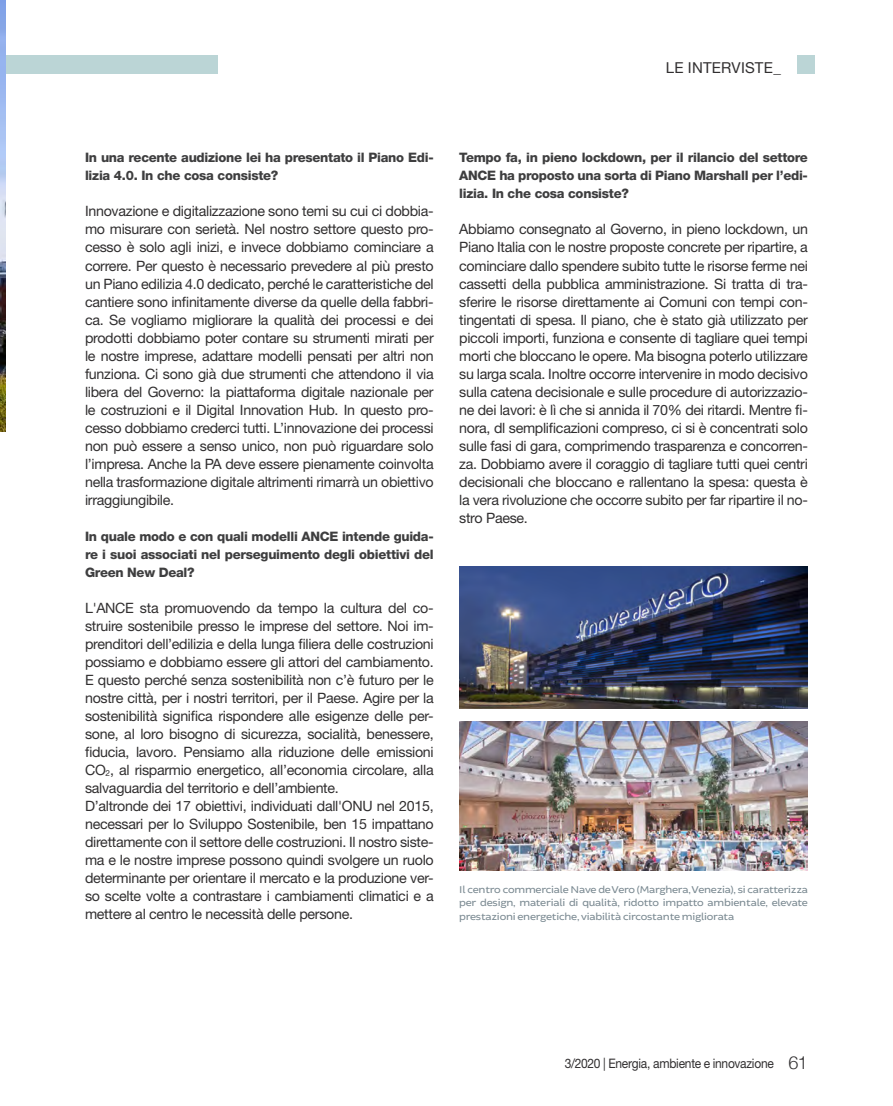
<style>
.page{position:relative;width:893px;height:1106px;background:#fff}
.page>*{position:absolute;margin:0;border:0;box-sizing:border-box;transform-origin:0 0}
.t1{font:15px "Helvetica Neue";letter-spacing:.015em;color:#312f30}
.t2{font:14.25px/18px "Helvetica Neue LT Std";letter-spacing:-.02em;color:#312f30;text-align:justify}
.t3{font:800 13.05px/18px "Helvetica Neue LT Std";letter-spacing:-.02em;color:#3e3e3f;text-align:justify}
.t4{font:13.05px "Helvetica Neue LT Std";letter-spacing:-.02em;color:#312f30;scale:.92 1}
.t5{font:10.5px/13.5px "Brocha";letter-spacing:-.02em;color:#7b8a92;text-align:justify;scale:1.05 1}
.s1{font-family:"Helvetica Neue";font-weight:300;font-size:18px}
</style>
<div class="page">
<div style="left:797px;top:55px;width:17px;height:19px;background:#bbd5d6"></div>
<div style="left:0;top:55px;width:218px;height:19px;background:#bbd5d6"></div>
<img style="left:0;top:0;width:6px;height:431px">
<img style="left:459px;top:567px;width:349px;height:141px">
<img style="left:459px;top:721px;width:349px;height:149px">
<p class="t1" style="left:666px;top:56px;width:117px">LE INTERVISTE_</p>
<p class="t3" style="left:85px;top:149px;width:350px">In una recente audizione lei ha presentato il Piano Edi&shy;lizia 4.0. In che cosa consiste?</p>
<p class="t2" style="left:85px;top:202px;width:350px">Innovazione e digitalizzazione sono temi su cui ci dobbia&shy;mo misurare con serietà. Nel nostro settore questo pro&shy;cesso è solo agli inizi, e invece dobbiamo cominciare a correre. Per questo è necessario prevedere al più presto un Piano edilizia 4.0 dedicato, perché le caratteristiche del cantiere sono infinitamente diverse da quelle della fabbri&shy;ca. Se vogliamo migliorare la qualità dei processi e dei prodotti dobbiamo poter contare su strumenti mirati per le nostre imprese, adattare modelli pensati per altri non funziona. Ci sono già due strumenti che attendono il via libera del Governo: la piattaforma digitale nazionale per le costruzioni e il Digital Innovation Hub. In questo pro&shy;cesso dobbiamo crederci tutti. L’innovazione dei processi non può essere a senso unico, non può riguardare solo l’impresa. Anche la PA deve essere pienamente coinvolta nella trasformazione digitale altrimenti rimarrà un obiettivo irraggiungibile.</p>
<p class="t3" style="left:85px;top:527px;width:350px">In quale modo e con quali modelli ANCE intende guida&shy;re i suoi associati nel perseguimento degli obiettivi del Green New Deal?</p>
<p class="t2" style="left:85px;top:598px;width:350px;text-align:left">L'ANCE sta promuovendo da tempo la cultura del co&shy;struire sostenibile presso le imprese del settore. Noi im&shy;prenditori dell’edilizia e della lunga filiera delle costruzioni possiamo e dobbiamo essere gli attori del cambiamento.<br>E questo perché senza sostenibilità non c’è futuro per le nostre città, per i nostri territori, per il Paese. Agire per la sostenibilità significa rispondere alle esigenze delle per&shy;sone, al loro bisogno di sicurezza, socialità, benessere, fiducia, lavoro. Pensiamo alla riduzione delle emissioni CO<sub>2</sub>, al risparmio energetico, all’economia circolare, alla salvaguardia del territorio e dell’ambiente.<br>D’altronde dei 17 obiettivi, individuati dall'ONU nel 2015, necessari per lo Sviluppo Sostenibile, ben 15 impattano direttamente con il settore delle costruzioni. Il nostro siste&shy;ma e le nostre imprese possono quindi svolgere un ruolo determinante per orientare il mercato e la produzione ver&shy;so scelte volte a contrastare i cambiamenti climatici e a mettere al centro le necessità delle persone.</p>
<p class="t3" style="left:459px;top:149px;width:350px">Tempo fa, in pieno lockdown, per il rilancio del settore ANCE ha proposto una sorta di Piano Marshall per l’edi&shy;lizia. In che cosa consiste?</p>
<p class="t2" style="left:459px;top:220px;width:350px">Abbiamo consegnato al Governo, in pieno lockdown, un Piano Italia con le nostre proposte concrete per ripartire, a cominciare dallo spendere subito tutte le risorse ferme nei cassetti della pubblica amministrazione. Si tratta di tra&shy;sferire le risorse direttamente ai Comuni con tempi con&shy;tingentati di spesa. Il piano, che è stato già utilizzato per piccoli importi, funziona e consente di tagliare quei tempi morti che bloccano le opere. Ma bisogna poterlo utilizzare su larga scala. Inoltre occorre intervenire in modo decisivo sulla catena decisionale e sulle procedure di autorizzazio&shy;ne dei lavori: è lì che si annida il 70% dei ritardi. Mentre fi&shy;nora, dl semplificazioni compreso, ci si è concentrati solo sulle fasi di gara, comprimendo trasparenza e concorren&shy;za. Dobbiamo avere il coraggio di tagliare tutti quei centri decisionali che bloccano e rallentano la spesa: questa è la vera rivoluzione che occorre subito per far ripartire il no&shy;stro Paese.</p>
<p class="t5" style="left:459px;top:882px;width:334px">Il centro commerciale Nave de Vero (Marghera, Venezia), si caratterizza per design, materiali di qualità, ridotto impatto ambientale, elevate prestazioni energetiche, viabilità circostante migliorata</p>
<p class="t4" style="left:565px;top:1056px;width:266px">3/2020 | Energia, ambiente e innovazione <span class="s1">61</span></p>
</div>
